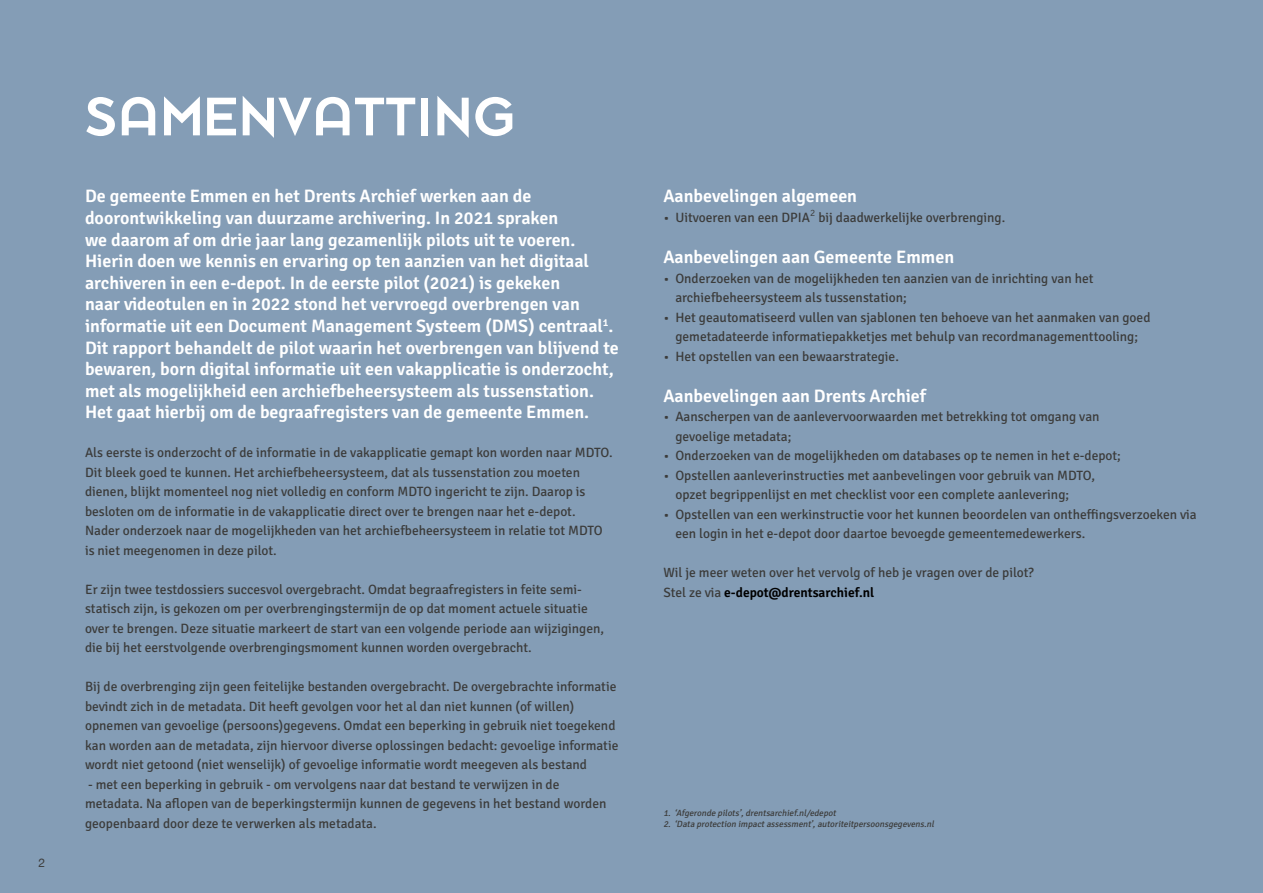
<style>
.page{position:relative;width:1263px;height:893px;background:#849db6}
.page>*{position:absolute;margin:0;border:0;box-sizing:border-box;transform-origin:0 0}
.t1{font:60px "Dessau Pro Neu";color:#fff}
.t2{font:600 18px/21.6px "Signika";color:#fff}
.t3{font:13.5px/19.5px "Signika";color:#3c3c3b}
.t4{font:12px "Helvetica Neue";color:#3c3c3b}
.t5{font:italic 9px "Signika";color:#3c3c3b}
.s1{font-weight:600;color:#000}
</style>
<div class="page">
<p class="t4" style="left:39px;top:854px;width:8px">2</p>
<h1 class="t1" style="left:85px;top:85px;width:433px">SAMENVATTING</h1>
<p class="t2" style="left:85px;top:184px;width:535px">De gemeente Emmen en het Drents Archief werken aan de doorontwikkeling van duurzame archivering. In 2021 spraken<br>we daarom af om drie jaar lang gezamenlijk pilots uit te voeren.<br>Hierin doen we kennis en ervaring op ten aanzien van het digitaal archiveren in een e-depot. In de eerste pilot (2021) is gekeken<br>naar videotulen en in 2022 stond het vervroegd overbrengen van informatie uit een Document Management Systeem (DMS) centraal<sup>1</sup>.<br>Dit rapport behandelt de pilot waarin het overbrengen van blijvend te bewaren, born digital informatie uit een vakapplicatie is onderzocht, met als mogelijkheid een archiefbeheersysteem als tussenstation.<br>Het gaat hierbij om de begraafregisters van de gemeente Emmen.</p>
<p class="t3" style="left:85px;top:442px;width:529px">Als eerste is onderzocht of de informatie in de vakapplicatie gemapt kon worden naar MDTO.<br>Dit bleek goed te kunnen. Het archiefbeheersysteem, dat als tussenstation zou moeten dienen, blijkt momenteel nog niet volledig en conform MDTO ingericht te zijn. Daarop is besloten om de informatie in de vakapplicatie direct over te brengen naar het e-depot.<br>Nader onderzoek naar de mogelijkheden van het archiefbeheersysteem in relatie tot MDTO is niet meegenomen in deze pilot.</p>
<p class="t3" style="left:85px;top:579px;width:520px">Er zijn twee testdossiers succesvol overgebracht. Omdat begraafregisters in feite semi&shy;statisch zijn, is gekozen om per overbrengingstermijn de op dat moment actuele situatie over te brengen. Deze situatie markeert de start van een volgende periode aan wijzigingen, die bij het eerstvolgende overbrengingsmoment kunnen worden overgebracht.</p>
<p class="t3" style="left:85px;top:676px;width:535px">Bij de overbrenging zijn geen feitelijke bestanden overgebracht. De overgebrachte informatie bevindt zich in de metadata. Dit heeft gevolgen voor het al dan niet kunnen (of willen) opnemen van gevoelige (persoons)gegevens. Omdat een beperking in gebruik niet toegekend kan worden aan de metadata, zijn hiervoor diverse oplossingen bedacht: gevoelige informatie wordt niet getoond (niet wenselijk) of gevoelige informatie wordt meegeven als bestand</p>
<p class="t3" style="left:85px;top:774px;width:523px">- met een beperking in gebruik - om vervolgens naar dat bestand te verwijzen in de metadata. Na aflopen van de beperkingstermijn kunnen de gegevens in het bestand worden geopenbaard door deze te verwerken als metadata.</p>
<h2 class="t2" style="left:663px;top:184px;width:195px">Aanbevelingen algemeen</h2>
<p class="t3" style="left:663px;top:207px;width:343px">• Uitvoeren van een DPIA<sup>2</sup> bij daadwerkelijke overbrenging.</p>
<h2 class="t2" style="left:663px;top:245px;width:292px">Aanbevelingen aan Gemeente Emmen</h2>
<p class="t3" style="left:675px;top:267px;width:420px;text-indent:-12px">• Onderzoeken van de mogelijkheden ten aanzien van de inrichting van het archiefbeheersysteem als tussenstation;</p>
<p class="t3" style="left:663px;top:306px;width:489px;text-align:center">• Het geautomatiseerd vullen van sjablonen ten behoeve van het aanmaken van goed gemetadateerde informatiepakketjes met behulp van recordmanagementtooling;</p>
<p class="t3" style="left:663px;top:345px;width:237px">• Het opstellen van een bewaarstrategie.</p>
<h2 class="t2" style="left:663px;top:384px;width:264px">Aanbevelingen aan Drents Archief</h2>
<p class="t3" style="left:675px;top:406px;width:426px;text-indent:-12px">• Aanscherpen van de aanlevervoorwaarden met betrekking tot omgang van gevoelige metadata;</p>
<p class="t3" style="left:663px;top:445px;width:459px">• Onderzoeken van de mogelijkheden om databases op te nemen in het e-depot;</p>
<p class="t3" style="left:675px;top:464px;width:421px;text-indent:-12px">• Opstellen aanleverinstructies met aanbevelingen voor gebruik van MDTO, opzet begrippenlijst en met checklist voor een complete aanlevering;</p>
<p class="t3" style="left:675px;top:503px;width:523px;text-indent:-12px">• Opstellen van een werkinstructie voor het kunnen beoordelen van ontheffingsverzoeken via een login in het e-depot door daartoe bevoegde gemeentemedewerkers.</p>
<p class="t3" style="left:663px;top:562px;width:372px">Wil je meer weten over het vervolg of heb je vragen over de pilot?<br>Stel ze via <span class="s1">e-depot@drentsarchief.nl</span></p>
<p class="t5" style="left:663px;top:807px;width:176px">1. ‘Afgeronde pilots’,drentsarchief.nl/edepot</p>
<p class="t5" style="left:663px;top:817px;width:274px">2. ‘Data protection impactassessment’,autoriteitpersoonsgegevens.nl</p>
</div>
